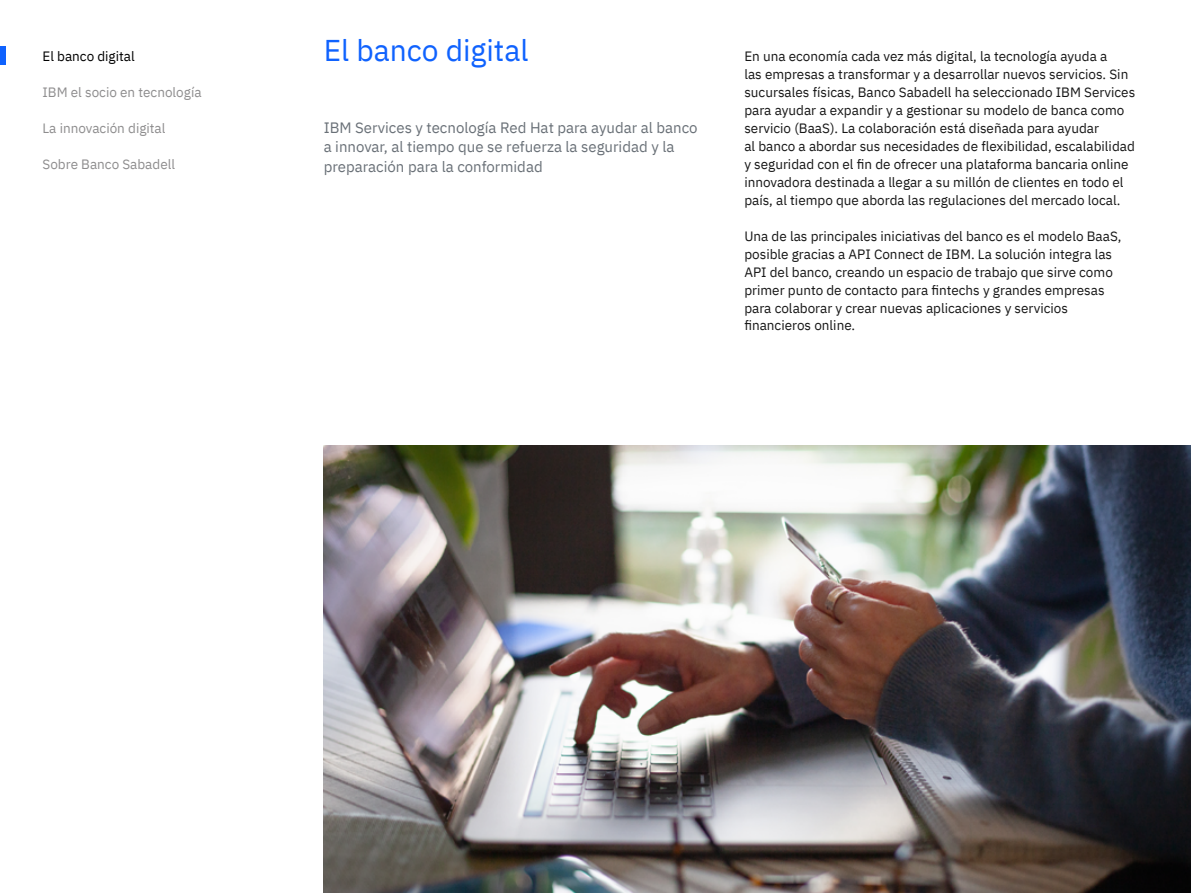
<style>
.page{position:relative;width:1191px;height:893px;background:#fff}
.page>*{position:absolute;margin:0;border:0;box-sizing:border-box;transform-origin:0 0}
.t1{font:30px "IBM Plex Sans";color:#0f62fe}
.t2{font:15px/19.5px "IBM Plex Sans";color:#697077}
.t3{font:13.5px/18px "IBM Plex Sans";color:#161616}
.t4{font:13.5px "IBM Plex Sans";color:#8e8d8e}
.t5{font:13.5px "IBM Plex Sans";color:#000}
</style>
<div class="page">
<div style="left:0;top:46px;width:5px;height:18px;background:#0f62fe"></div>
<img style="left:323px;top:445px;width:868px;height:448px">
<p class="t5" style="left:43px;top:45px;width:94px">El banco digital</p>
<p class="t4" style="left:43px;top:81px;width:161px">IBM el socio en tecnología</p>
<p class="t4" style="left:43px;top:117px;width:124px">La innovación digital</p>
<p class="t4" style="left:43px;top:153px;width:134px">Sobre Banco Sabadell</p>
<h1 class="t1" style="left:324px;top:27px;width:206px">El banco digital</h1>
<p class="t2" style="left:324px;top:116px;width:375px">IBM Services y tecnología Red Hat para ayudar al banco a innovar, al tiempo que se refuerza la seguridad y la preparación para la conformidad</p>
<p class="t3" style="left:744px;top:46px;width:392px">En una economía cada vez más digital, la tecnología ayuda a<br>las empresas a transformar y a desarrollar nuevos servicios. Sin sucursales físicas, Banco Sabadell ha seleccionado IBM Services para ayudar a expandir y a gestionar su modelo de banca como servicio (BaaS). La colaboración está diseñada para ayudar<br>al banco a abordar sus necesidades de flexibilidad, escalabilidad y seguridad con el fin de ofrecer una plataforma bancaria online innovadora destinada a llegar a su millón de clientes en todo el país, al tiempo que aborda las regulaciones del mercado local.</p>
<p class="t3" style="left:744px;top:226px;width:379px">Una de las principales iniciativas del banco es el modelo BaaS, posible gracias a API Connect de IBM. La solución integra las API del banco, creando un espacio de trabajo que sirve como primer punto de contacto para fintechs y grandes empresas para colaborar y crear nuevas aplicaciones y servicios financieros online.</p>
</div>
